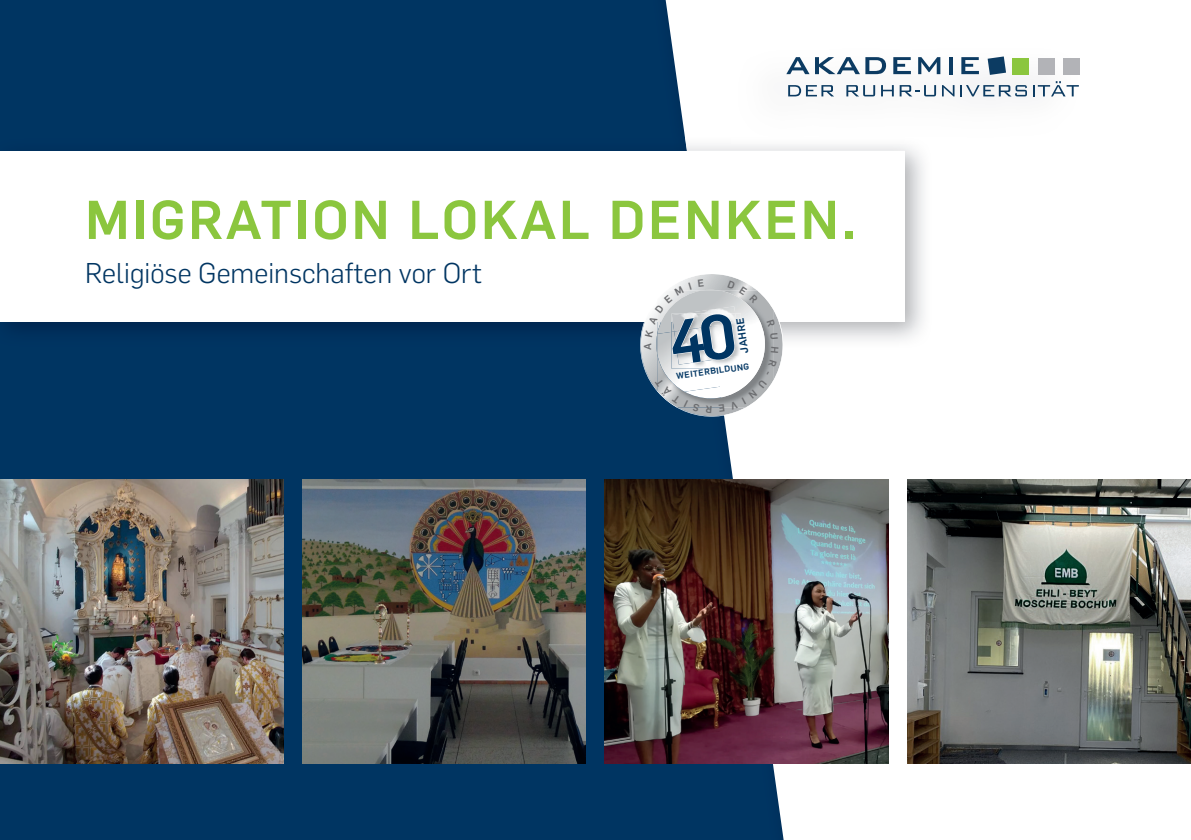
<style>
.page{position:relative;width:1191px;height:840px;background:#fff}
.page>*{position:absolute;margin:0;border:0;box-sizing:border-box;transform-origin:0 0}
.t1{font:700 53.6px "Rub Flama";letter-spacing:.05em;color:#8bc63e}
.t2{font:300 28px "Rub Flama";color:#003562}
.t3{font:700 10.4px "Rub Flama";color:#003562}
.t4{font:700 8.6px "Rub Flama";color:#003562}
</style>
<div class="page">
<div style="left:0;top:0;width:1191px;height:839px;background:#003562"></div>
<svg style="left:656px;top:0;width:535px;height:839px;background:#e9eef1"></svg>
<div style="left:731px;top:44px;width:351px;height:99px;background:#fdfdfd"></div>
<svg style="left:786px;top:57px;width:23px;height:17px"></svg>
<svg style="left:815px;top:57px;width:71px;height:17px"></svg>
<svg style="left:893px;top:57px;width:18px;height:17px"></svg>
<svg style="left:918px;top:57px;width:22px;height:17px"></svg>
<svg style="left:948px;top:57px;width:4px;height:17px"></svg>
<svg style="left:961px;top:57px;width:18px;height:17px"></svg>
<svg style="left:788px;top:85px;width:46px;height:11px"></svg>
<svg style="left:846px;top:85px;width:29px;height:11px"></svg>
<svg style="left:881px;top:85px;width:12px;height:11px"></svg>
<svg style="left:899px;top:85px;width:37px;height:11px"></svg>
<svg style="left:942px;top:85px;width:12px;height:11px"></svg>
<svg style="left:960px;top:81px;width:118px;height:15px;background:#c2cdd6"></svg>
<div style="left:1038px;top:58px;width:16px;height:16px;background:#b2b3b7"></div>
<div style="left:1063px;top:58px;width:16px;height:16px;background:#b2b3b7"></div>
<div style="left:1012px;top:58px;width:17px;height:16px;background:#8bc63e"></div>
<svg style="left:987px;top:56px;width:19px;height:19px"></svg>
<img style="left:0;top:479px;width:283px;height:284px">
<img style="left:302px;top:479px;width:284px;height:284px">
<img style="left:605px;top:479px;width:283px;height:284px">
<img style="left:907px;top:479px;width:284px;height:284px">
<img style="left:0;top:321px;width:631px;height:8px">
<img style="left:656px;top:137px;width:29px;height:14px">
<img style="left:685px;top:137px;width:246px;height:211px">
<img style="left:731px;top:137px;width:200px;height:6px">
<div style="left:0;top:151px;width:904px;height:170px;background:#fff"></div>
<svg style="left:631px;top:274px;width:161px;height:152px"></svg>
<h1 class="t1" style="left:85px;top:181px;width:772px">MIGRATION LOKAL DENKEN.</h1>
<p class="t2" style="left:85px;top:254px;width:398px">Religiöse Gemeinschaften vor Ort</p>
<p class="t3" style="left:737px;top:354px;width:37px;rotate:-98deg">JAHRE</p>
<p class="t4" style="left:675px;top:370px;width:75px;rotate:-8deg">WEITERBILDUNG</p>
</div>
